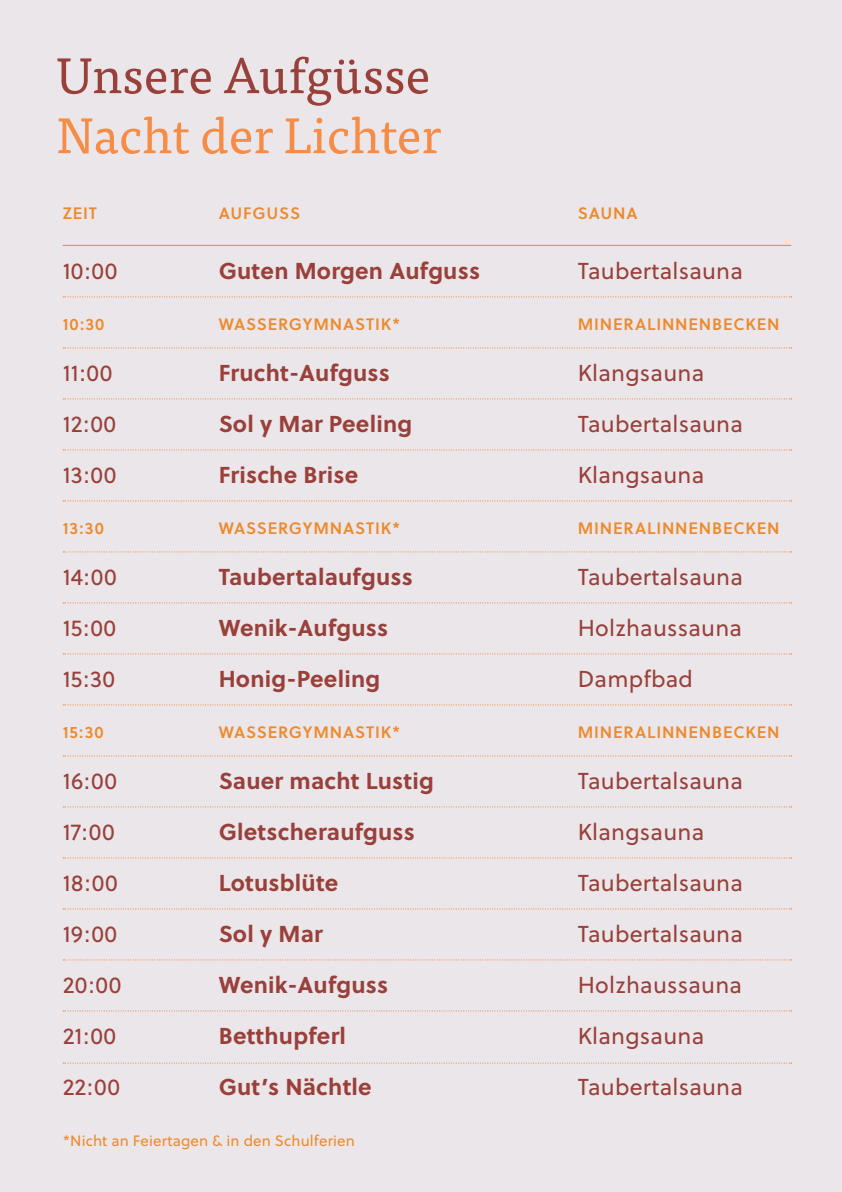
<style>
.page{position:relative;width:842px;height:1192px;background:#ebe6e9}
.page>*{position:absolute;margin:0;border:0;box-sizing:border-box;transform-origin:0 0}
.Headline_Artikel{font:50px/60px "Tisa OT";color:#f68c45}
.t1{font:23px "Soleil";letter-spacing:.01em;color:#99403b}
.t2{font:700 23px "Soleil";letter-spacing:.01em;color:#99403b}
.t3{font:16.55px "Soleil Sb";letter-spacing:.05em;color:#ec8a2e}
.t4{font:15px "Soleil";letter-spacing:.01em;color:#ec8a2e}
.s1{color:#99403b}
</style>
<div class="page">
<hr style="left:63px;top:245px;width:728px;height:1px;background:#f68c45">
<svg style="left:63px;top:296px;width:729px;height:2px"></svg>
<svg style="left:63px;top:347px;width:729px;height:2px"></svg>
<svg style="left:63px;top:398px;width:729px;height:2px"></svg>
<svg style="left:63px;top:449px;width:729px;height:2px"></svg>
<svg style="left:63px;top:500px;width:729px;height:2px"></svg>
<svg style="left:63px;top:551px;width:729px;height:2px"></svg>
<svg style="left:63px;top:602px;width:729px;height:2px"></svg>
<svg style="left:63px;top:653px;width:729px;height:2px"></svg>
<svg style="left:63px;top:704px;width:729px;height:2px"></svg>
<svg style="left:63px;top:755px;width:729px;height:2px"></svg>
<svg style="left:63px;top:806px;width:729px;height:2px"></svg>
<svg style="left:63px;top:857px;width:729px;height:2px"></svg>
<svg style="left:63px;top:908px;width:729px;height:2px"></svg>
<svg style="left:63px;top:959px;width:729px;height:2px"></svg>
<svg style="left:63px;top:1010px;width:729px;height:2px"></svg>
<svg style="left:63px;top:1063px;width:729px;height:1px"></svg>
<p class="Headline_Artikel" style="left:57px;top:46px;width:386px"><span class="s1">Unsere Aufgüsse<br></span>Nacht der Lichter</p>
<p class="t3" style="left:63px;top:200px;width:36px">ZEIT</p>
<p class="t3" style="left:219px;top:200px;width:83px">AUFGUSS</p>
<p class="t3" style="left:578px;top:200px;width:61px">SAUNA</p>
<p class="t1" style="left:63px;top:254px;width:56px">10:00</p>
<p class="t2" style="left:219px;top:253px;width:263px">Guten Morgen Aufguss</p>
<p class="t1" style="left:578px;top:254px;width:167px">Taubertalsauna</p>
<p class="t3" style="left:63px;top:311px;width:43px">10:30</p>
<p class="t3" style="left:219px;top:311px;width:183px">WASSERGYMNASTIK*</p>
<p class="t3" style="left:578px;top:311px;width:203px">MINERALINNENBECKEN</p>
<p class="t1" style="left:63px;top:356px;width:51px">11:00</p>
<p class="t2" style="left:219px;top:355px;width:173px">Frucht-Aufguss</p>
<p class="t1" style="left:578px;top:356px;width:128px">Klangsauna</p>
<p class="t1" style="left:63px;top:407px;width:55px">12:00</p>
<p class="t2" style="left:219px;top:406px;width:195px">Sol y Mar Peeling</p>
<p class="t1" style="left:578px;top:407px;width:167px">Taubertalsauna</p>
<p class="t1" style="left:63px;top:458px;width:55px">13:00</p>
<p class="t2" style="left:219px;top:457px;width:141px">Frische Brise</p>
<p class="t1" style="left:578px;top:458px;width:128px">Klangsauna</p>
<p class="t3" style="left:63px;top:515px;width:43px">13:30</p>
<p class="t3" style="left:219px;top:515px;width:183px">WASSERGYMNASTIK*</p>
<p class="t3" style="left:578px;top:515px;width:203px">MINERALINNENBECKEN</p>
<p class="t1" style="left:63px;top:560px;width:55px">14:00</p>
<p class="t2" style="left:219px;top:559px;width:196px">Taubertalaufguss</p>
<p class="t1" style="left:578px;top:560px;width:167px">Taubertalsauna</p>
<p class="t1" style="left:63px;top:611px;width:55px">15:00</p>
<p class="t2" style="left:219px;top:610px;width:171px">Wenik-Aufguss</p>
<p class="t1" style="left:578px;top:611px;width:166px">Holzhaussauna</p>
<p class="t1" style="left:63px;top:662px;width:54px">15:30</p>
<p class="t2" style="left:219px;top:661px;width:163px">Honig-Peeling</p>
<p class="t1" style="left:578px;top:662px;width:117px">Dampfbad</p>
<p class="t3" style="left:63px;top:719px;width:43px">15:30</p>
<p class="t3" style="left:219px;top:719px;width:183px">WASSERGYMNASTIK*</p>
<p class="t3" style="left:578px;top:719px;width:203px">MINERALINNENBECKEN</p>
<p class="t1" style="left:63px;top:764px;width:56px">16:00</p>
<p class="t2" style="left:219px;top:763px;width:217px">Sauer macht Lustig</p>
<p class="t1" style="left:578px;top:764px;width:167px">Taubertalsauna</p>
<p class="t1" style="left:63px;top:815px;width:54px">17:00</p>
<p class="t2" style="left:219px;top:814px;width:198px">Gletscheraufguss</p>
<p class="t1" style="left:578px;top:815px;width:128px">Klangsauna</p>
<p class="t1" style="left:63px;top:866px;width:56px">18:00</p>
<p class="t2" style="left:219px;top:865px;width:121px">Lotusblüte</p>
<p class="t1" style="left:578px;top:866px;width:167px">Taubertalsauna</p>
<p class="t1" style="left:63px;top:917px;width:56px">19:00</p>
<p class="t2" style="left:219px;top:916px;width:106px">Sol y Mar</p>
<p class="t1" style="left:578px;top:917px;width:167px">Taubertalsauna</p>
<p class="t1" style="left:63px;top:968px;width:60px">20:00</p>
<p class="t2" style="left:219px;top:967px;width:171px">Wenik-Aufguss</p>
<p class="t1" style="left:578px;top:968px;width:166px">Holzhaussauna</p>
<p class="t1" style="left:63px;top:1019px;width:55px">21:00</p>
<p class="t2" style="left:219px;top:1018px;width:129px">Betthupferl</p>
<p class="t1" style="left:578px;top:1019px;width:128px">Klangsauna</p>
<p class="t1" style="left:63px;top:1070px;width:59px">22:00</p>
<p class="t2" style="left:219px;top:1069px;width:155px">Gut’s Nächtle</p>
<p class="t1" style="left:578px;top:1070px;width:167px">Taubertalsauna</p>
<p class="t4" style="left:63px;top:1129px;width:294px">*Nicht an Feiertagen &amp; in den Schulferien</p>
</div>
